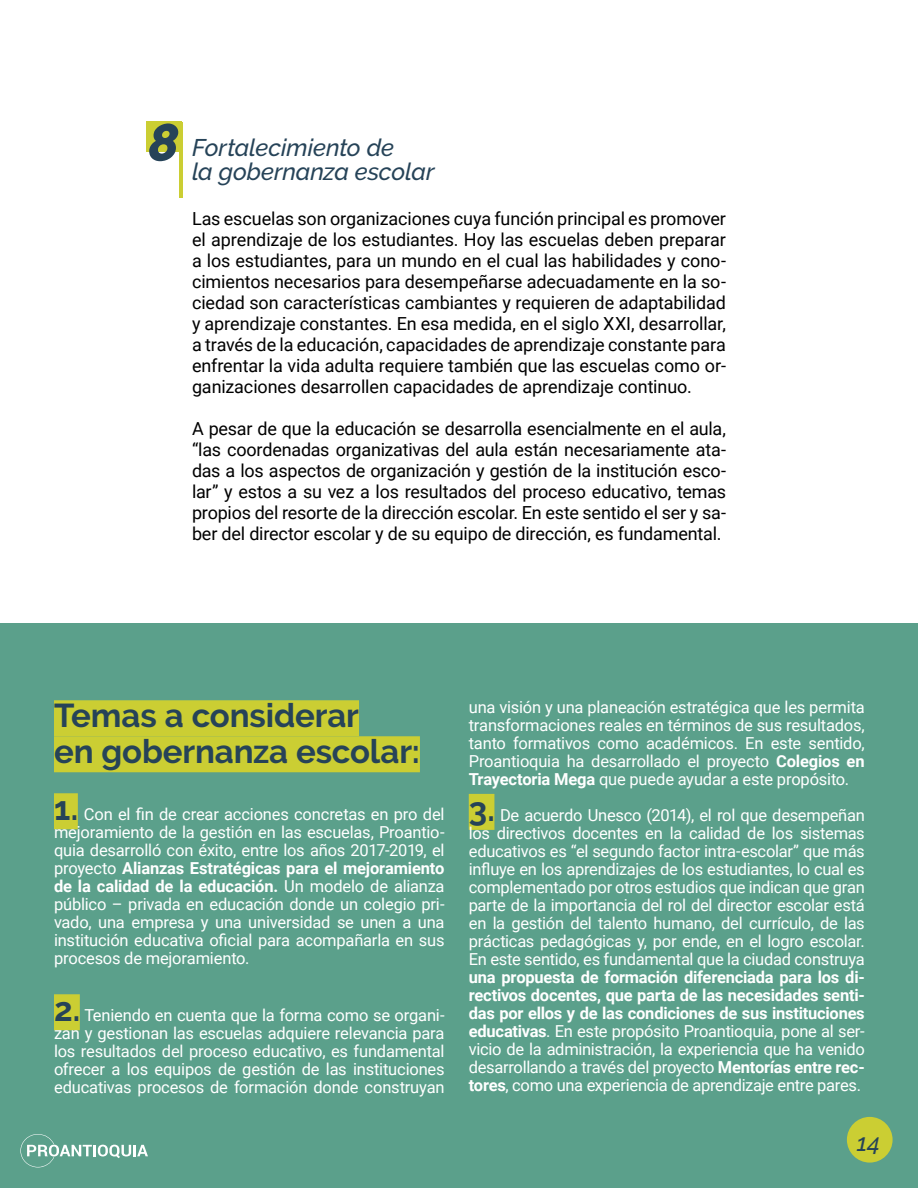
<style>
.page{position:relative;width:918px;height:1188px;background:#fff}
.page>*{position:absolute;margin:0;border:0;box-sizing:border-box;transform-origin:0 0}
.subtitulos{font:italic 800 52.5px "Raleway";color:#264358}
.Titulo{font:700 33px "Raleway";letter-spacing:-.005em;color:#264358}
.subtitulos-2{font:italic 500 24px "Raleway";letter-spacing:-.005em;color:#264358}
.Titulo-2{font:18px/21px "Roboto";letter-spacing:-.01em;color:#000;text-align:justify}
.Titulo-3{font:16.5px/18px "Roboto";letter-spacing:-.015em;color:#fff;text-align:justify}
.s1{font-family:"Raleway";font-weight:700;font-size:33px;color:#264358}
.s2{font-weight:700}
</style>
<div class="page">
<div style="left:0;top:624px;width:918px;height:564px;background:#5ba08b"></div>
<svg style="left:20px;top:1134px;width:128px;height:33px"></svg>
<div style="left:847px;top:1117px;width:46px;height:46px;background:#cbce33;border-radius:50%"></div>
<div style="left:147px;top:122px;width:35px;height:30px;background:#cbce33"></div>
<hr style="left:179px;top:122px;width:4px;height:75px;background:#cbce33">
<div style="left:54px;top:700px;width:305px;height:36px;background:#cbce33"></div>
<div style="left:54px;top:736px;width:366px;height:36px;background:#cbce33"></div>
<div style="left:54px;top:793px;width:24px;height:36px;background:#cbce33"></div>
<div style="left:54px;top:994px;width:26px;height:36px;background:#cbce33"></div>
<div style="left:469px;top:794px;width:25px;height:36px;background:#cbce33"></div>
<p class="subtitulos" style="left:148px;top:112px;width:32px">8</p>
<p class="subtitulos-2" style="left:192px;top:134px;width:204px">Fortalecimiento de</p>
<p class="subtitulos-2" style="left:192px;top:158px;width:244px">la gobernanza escolar</p>
<p class="Titulo-2" style="left:192px;top:208px;width:536px">Las escuelas son organizaciones cuya función principal es promover el aprendizaje de los estudiantes. Hoy las escuelas deben preparar a los estudiantes, para un mundo en el cual las habilidades y cono&shy;cimientos necesarios para desempeñarse adecuadamente en la so&shy;ciedad son características cambiantes y requieren de adaptabilidad y aprendizaje constantes. En esa medida, en el siglo XXI, desarrollar, a través de la educación, capacidades de aprendizaje constante para enfrentar la vida adulta requiere también que las escuelas como or&shy;ganizaciones desarrollen capacidades de aprendizaje continuo.</p>
<p class="Titulo-2" style="left:192px;top:418px;width:536px">A pesar de que la educación se desarrolla esencialmente en el aula, “las coordenadas organizativas del aula están necesariamente ata&shy;das a los aspectos de organización y gestión de la institución esco&shy;lar” y estos a su vez a los resultados del proceso educativo, temas propios del resorte de la dirección escolar. En este sentido el ser y sa&shy;ber del director escolar y de su equipo de dirección, es fundamental.</p>
<p class="Titulo" style="left:54px;top:697px;width:307px">Temas a considerar</p>
<p class="Titulo" style="left:54px;top:733px;width:367px">en gobernanza escolar:</p>
<p class="Titulo-3" style="left:54px;top:805px;width:392px"><span class="s1">1.</span> Con el fin de crear acciones concretas en pro del mejoramiento de la gestión en las escuelas, Proantio&shy;quia desarrolló con éxito, entre los años 2017-2019, el proyecto <span class="s2">Alianzas Estratégicas para el mejoramiento de la calidad de la educación.</span> Un modelo de alianza público – privada en educación donde un colegio pri&shy;vado, una empresa y una universidad se unen a una institución educativa oficial para acompañarla en sus procesos de mejoramiento.</p>
<p class="Titulo-3" style="left:54px;top:1006px;width:392px"><span class="s1">2.</span> Teniendo en cuenta que la forma como se organi&shy;zan y gestionan las escuelas adquiere relevancia para los resultados del proceso educativo, es fundamental ofrecer a los equipos de gestión de las instituciones educativas procesos de formación donde construyan</p>
<p class="Titulo-3" style="left:469px;top:697px;width:398px">una visión y una planeación estratégica que les permita transformaciones reales en términos de sus resultados, tanto formativos como académicos. En este sentido, Proantioquia ha desarrollado el proyecto <span class="s2">Colegios en Trayectoria Mega</span> que puede ayudar a este propósito.</p>
<p class="Titulo-3" style="left:469px;top:805px;width:398px"><span class="s1">3.</span> De acuerdo Unesco (2014), el rol que desempeñan los directivos docentes en la calidad de los sistemas educativos es “el segundo factor intra-escolar” que más influye en los aprendizajes de los estudiantes, lo cual es complementado por otros estudios que indican que gran parte de la importancia del rol del director escolar está en la gestión del talento humano, del currículo, de las prácticas pedagógicas y, por ende, en el logro escolar.<br>En este sentido, es fundamental que la ciudad construya <span class="s2">una propuesta de formación diferenciada para los di&shy;rectivos docentes, que parta de las necesidades senti&shy;das por ellos y de las condiciones de sus instituciones educativas</span>. En este propósito Proantioquia, pone al ser&shy;vicio de la administración, la experiencia que ha venido desarrollando a través del proyecto <span class="s2">Mentorías entre rec&shy;tores</span>, como una experiencia de aprendizaje entre pares.</p>
<h3 class="subtitulos-2" style="left:857px;top:1129px;width:25px">14</h3>
</div>
